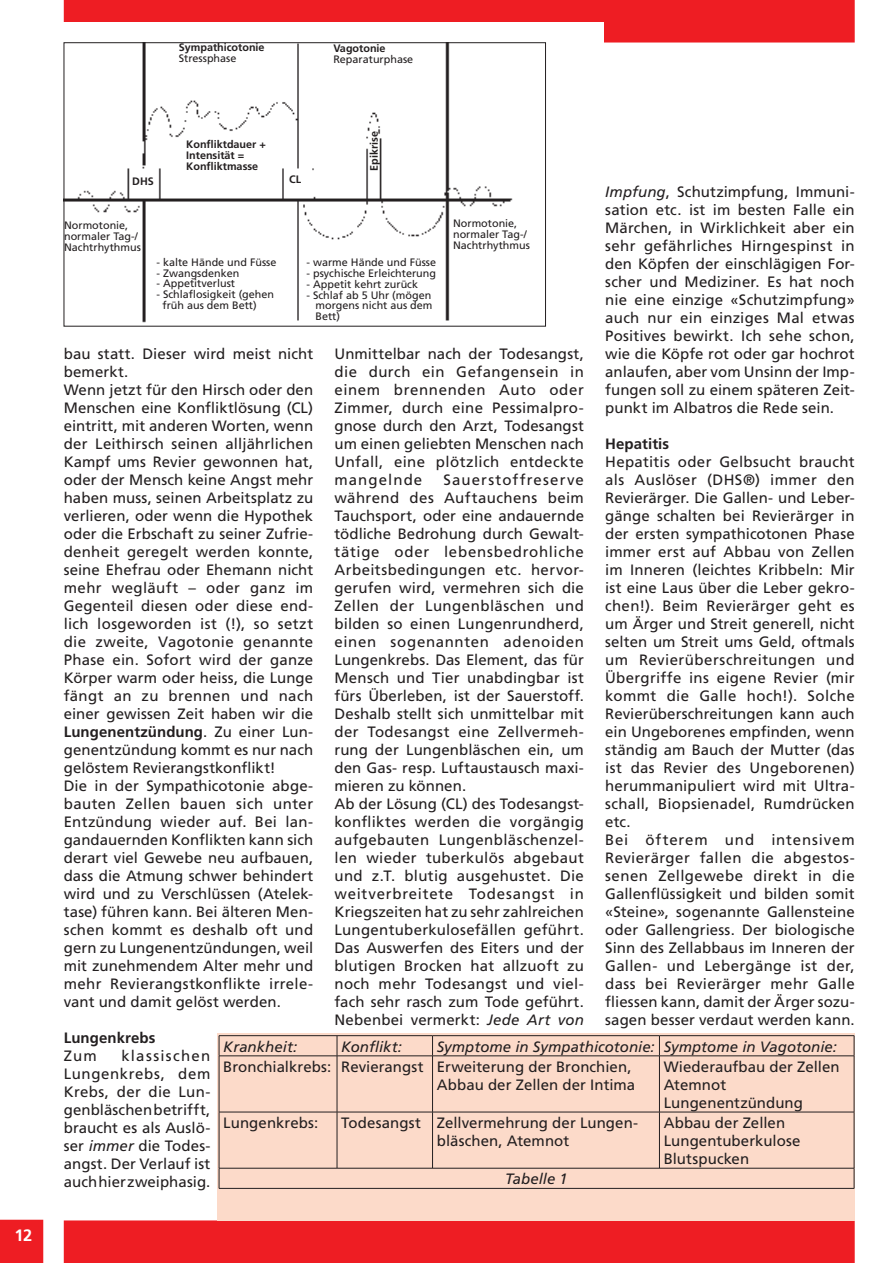
<style>
.page{position:relative;width:893px;height:1263px;background:#fff}
.page>*{position:absolute;margin:0;border:0;box-sizing:border-box;transform-origin:0 0}
.t1{font:700 16.5px "Frutiger";color:#fff}
.t2{font:15px/18px "Frutiger";letter-spacing:.01em;color:#231f20}
.t3{font:italic 15px "Frutiger";color:#231f20}
.t4{font:700 15px "Frutiger";letter-spacing:.005em;color:#231f20}
.t5{font:10.8px/10.8px "Frutiger";color:#231f20}
.t6{font:700 10.8px/10.8px "Frutiger";color:#231f20}
.s1{font-style:italic}
.s2{font-weight:700}
</style>
<div class="page">
<div style="left:0;top:1220px;width:43px;height:43px;background:#ee1d23"></div>
<div style="left:64px;top:0;width:791px;height:43px;background:#ee1d23"></div>
<div style="left:64px;top:1220px;width:791px;height:43px;background:#ee1d23"></div>
<div style="left:51px;top:23px;width:553px;height:25px;background:#fff"></div>
<div style="left:217px;top:1033px;width:638px;height:187px;background:#fcdac9"></div>
<hr style="left:219px;top:1035px;width:118px;height:1px;background:#231f20">
<svg style="left:219px;top:1036px;width:1px;height:19px"></svg>
<hr style="left:337px;top:1035px;width:96px;height:1px;background:#231f20">
<svg style="left:337px;top:1036px;width:1px;height:19px"></svg>
<hr style="left:433px;top:1035px;width:226px;height:1px;background:#231f20">
<svg style="left:432px;top:1036px;width:1px;height:19px"></svg>
<hr style="left:659px;top:1035px;width:195px;height:1px;background:#231f20">
<svg style="left:659px;top:1036px;width:1px;height:19px"></svg>
<svg style="left:854px;top:1036px;width:1px;height:20px"></svg>
<hr style="left:219px;top:1055px;width:118px;height:1px;background:#231f20">
<hr style="left:219px;top:1056px;width:1px;height:56px;background:#231f20">
<hr style="left:337px;top:1055px;width:96px;height:1px;background:#231f20">
<hr style="left:337px;top:1056px;width:1px;height:56px;background:#231f20">
<hr style="left:433px;top:1055px;width:226px;height:1px;background:#231f20">
<hr style="left:432px;top:1056px;width:1px;height:56px;background:#231f20">
<hr style="left:659px;top:1055px;width:195px;height:1px;background:#231f20">
<hr style="left:659px;top:1056px;width:1px;height:56px;background:#231f20">
<hr style="left:854px;top:1056px;width:1px;height:56px;background:#231f20">
<hr style="left:219px;top:1112px;width:118px;height:1px;background:#231f20">
<hr style="left:219px;top:1112px;width:1px;height:56px;background:#231f20">
<hr style="left:337px;top:1112px;width:96px;height:1px;background:#231f20">
<hr style="left:337px;top:1112px;width:1px;height:56px;background:#231f20">
<hr style="left:433px;top:1112px;width:226px;height:1px;background:#231f20">
<hr style="left:432px;top:1112px;width:1px;height:56px;background:#231f20">
<hr style="left:659px;top:1112px;width:195px;height:1px;background:#231f20">
<hr style="left:659px;top:1112px;width:1px;height:56px;background:#231f20">
<hr style="left:854px;top:1112px;width:1px;height:56px;background:#231f20">
<hr style="left:219px;top:1168px;width:118px;height:1px;background:#231f20">
<svg style="left:219px;top:1168px;width:1px;height:20px"></svg>
<hr style="left:337px;top:1168px;width:517px;height:1px;background:#231f20">
<svg style="left:854px;top:1168px;width:1px;height:20px"></svg>
<hr style="left:219px;top:1188px;width:635px;height:1px;background:#231f20">
<img style="left:66px;top:45px;width:447px;height:278px">
<p class="t1" style="left:14px;top:1225px;width:18px">12</p>
<p class="t6" style="left:179px;top:42px;width:87px">Sympathicotonie</p>
<p class="t5" style="left:179px;top:53px;width:59px">Stressphase</p>
<p class="t6" style="left:186px;top:139px;width:81px">Konfliktdauer +<br>Intensität =<br>Konfliktmasse</p>
<p class="t6" style="left:333px;top:43px;width:54px">Vagotonie</p>
<p class="t5" style="left:333px;top:54px;width:81px">Reparaturphase</p>
<p class="t6" style="left:369px;top:171px;width:41px;rotate:-90deg">Epikrise</p>
<p class="t6" style="left:132px;top:175px;width:23px">DHS</p>
<p class="t6" style="left:289px;top:174px;width:13px">CL</p>
<p class="t2" style="left:605px;top:182px;width:251px;text-align:justify"><span class="s1">Impfung</span>, Schutzimpfung, Immuni&shy;sation etc. ist im besten Falle ein Märchen, in Wirklichkeit aber ein sehr gefährliches Hirngespinst in den Köpfen der einschlägigen For&shy;scher und Mediziner. Es hat noch nie eine einzige «Schutzimpfung» auch nur ein einziges Mal etwas Positives bewirkt. Ich sehe schon, wie die Köpfe rot oder gar hochrot anlaufen, aber vom Unsinn der Imp&shy;fungen soll zu einem späteren Zeit&shy;punkt im Albatros die Rede sein.</p>
<p class="t4" style="left:605px;top:435px;width:66px">Hepatitis</p>
<p class="t2" style="left:605px;top:452px;width:251px">Hepatitis oder Gelbsucht braucht als Auslöser (DHS®) immer den<br>Revierärger. Die Gallen- und Leber&shy;gänge schalten bei Revierärger in der ersten sympathicotonen Phase immer erst auf Abbau von Zellen im Inneren (leichtes Kribbeln: Mir ist eine Laus über die Leber gekro&shy;chen!). Beim Revierärger geht es um Ärger und Streit generell, nicht selten um Streit ums Geld, oftmals um Revierüberschreitungen und<br>Übergriffe ins eigene Revier (mir kommt die Galle hoch!). Solche<br>Revierüberschreitungen kann auch ein Ungeborenes empfinden, wenn ständig am Bauch der Mutter (das ist das Revier des Ungeborenen) herummanipuliert wird mit Ultra&shy;schall, Biopsienadel, Rumdrücken etc.<br>Bei öfterem und intensivem<br>Revierärger fallen die abgestos&shy;senen Zellgewebe direkt in die<br>Gallenflüssigkeit und bilden somit «Steine», sogenannte Gallensteine oder Gallengriess. Der biologische<br>Sinn des Zellabbaus im Inneren der<br>Gallen- und Lebergänge ist der, dass bei Revierärger mehr Galle fliessen kann, damit der Ärger sozu&shy;sagen besser verdaut werden kann.</p>
<p class="t5" style="left:453px;top:218px;width:78px">Normotonie, normaler Tag-/<br>Nachtrhythmus</p>
<p class="t5" style="left:64px;top:220px;width:78px">Normotonie, normaler Tag-/<br>Nachtrhythmus</p>
<p class="t5" style="left:156px;top:256px;width:122px">- kalte Hände und Füsse</p>
<p class="t5" style="left:156px;top:267px;width:84px">- Zwangsdenken</p>
<p class="t5" style="left:156px;top:278px;width:80px">- Appetitverlust</p>
<p class="t5" style="left:162px;top:289px;width:113px;text-indent:-6px">- Schlaflosigkeit (gehen früh aus dem Bett)</p>
<p class="t5" style="left:306px;top:257px;width:131px">- warme Hände und Füsse</p>
<p class="t5" style="left:306px;top:268px;width:131px">- psychische Erleichterung</p>
<p class="t5" style="left:306px;top:278px;width:113px">- Appetit kehrt zurück</p>
<p class="t5" style="left:315px;top:289px;width:119px;text-align:justify;text-indent:-9px">- Schlaf ab 5 Uhr (mögen morgens nicht aus dem Bett)</p>
<p class="t2" style="left:64px;top:344px;width:251px">bau statt. Dieser wird meist nicht bemerkt.<br>Wenn jetzt für den Hirsch oder den<br>Menschen eine Konfliktlösung (CL) eintritt, mit anderen Worten, wenn der Leithirsch seinen alljährlichen<br>Kampf ums Revier gewonnen hat, oder der Mensch keine Angst mehr haben muss, seinen Arbeitsplatz zu verlieren, oder wenn die Hypothek oder die Erbschaft zu seiner Zufrie&shy;denheit geregelt werden konnte, seine Ehefrau oder Ehemann nicht mehr wegläuft – oder ganz im<br>Gegenteil diesen oder diese end&shy;lich losgeworden ist (!), so setzt die zweite, Vagotonie genannte<br>Phase ein. Sofort wird der ganze<br>Körper warm oder heiss, die Lunge fängt an zu brennen und nach einer gewissen Zeit haben wir die<br><span class="s2">Lungenentzündung</span>. Zu einer Lun&shy;genentzündung kommt es nur nach gelöstem Revierangstkonflikt!<br>Die in der Sympathicotonie abge&shy;bauten Zellen bauen sich unter<br>Entzündung wieder auf. Bei lan&shy;gandauernden Konflikten kann sich derart viel Gewebe neu aufbauen, dass die Atmung schwer behindert wird und zu Verschlüssen (Atelek&shy;tase) führen kann. Bei älteren Men&shy;schen kommt es deshalb oft und gern zu Lungenentzündungen, weil mit zunehmendem Alter mehr und mehr Revierangstkonflikte irrele&shy;vant und damit gelöst werden.</p>
<p class="t4" style="left:64px;top:1029px;width:93px">Lungenkrebs</p>
<p class="t2" style="left:64px;top:1046px;width:35px">Zum</p>
<p class="t2" style="left:334px;top:344px;width:251px;text-align:justify">Unmittelbar nach der Todesangst, die durch ein Gefangensein in einem brennenden Auto oder Zimmer, durch eine Pessimalpro&shy;gnose durch den Arzt, Todesangst um einen geliebten Menschen nach Unfall, eine plötzlich entdeckte mangelnde</p>
<p class="t2" style="left:334px;top:470px;width:251px;text-indent:109px">Sauerstoffreserve während des Auftauchens beim<br>Tauchsport, oder eine andauernde tödliche Bedrohung durch Gewalt&shy;tätige oder lebensbedrohliche<br>Arbeitsbedingungen etc. hervor&shy;gerufen wird, vermehren sich die<br>Zellen der Lungenbläschen und bilden so einen Lungenrundherd, einen sogenannten adenoiden<br>Lungenkrebs. Das Element, das für<br>Mensch und Tier unabdingbar ist fürs Überleben, ist der Sauerstoff.<br>Deshalb stellt sich unmittelbar mit der Todesangst eine Zellvermeh&shy;rung der Lungenbläschen ein, um den Gas- resp. Luftaustausch maxi&shy;mieren zu können.<br>Ab der Lösung (CL) des Todesangst&shy;konfliktes werden die vorgängig aufgebauten Lungenbläschenzel&shy;len wieder tuberkulös abgebaut und z.T. blutig ausgehustet. Die weitverbreitete Todesangst in<br>Kriegszeiten hat zu sehr zahlreichen<br>Lungentuberkulosefällen geführt.<br>Das Auswerfen des Eiters und der blutigen Brocken hat allzuoft zu noch mehr Todesangst und viel&shy;fach sehr rasch zum Tode geführt.<br>Nebenbei vermerkt: <span class="s1">Jede Art von</span></p>
<p class="t3" style="left:223px;top:1038px;width:75px">Krankheit:</p>
<p class="t3" style="left:341px;top:1038px;width:62px">Konflikt:</p>
<p class="t3" style="left:437px;top:1038px;width:402px">Symptome in Sympathicotonie: Symptome in Vagotonie:</p>
<p class="t2" style="left:223px;top:1057px;width:413px;text-align:right">Bronchialkrebs: Revierangst Erweiterung der Bronchien,<br>Abbau der Zellen der Intima</p>
<p class="t2" style="left:664px;top:1057px;width:178px">Wiederaufbau der Zellen<br>Atemnot<br>Lungenentzündung</p>
<p class="t2" style="left:223px;top:1113px;width:96px">Lungenkrebs:</p>
<p class="t2" style="left:437px;top:1113px;width:203px;text-indent:-96px">Todesangst Zellvermehrung der Lungen&shy;bläschen, Atemnot</p>
<p class="t2" style="left:664px;top:1113px;width:138px">Abbau der Zellen<br>Lungentuberkulose<br>Blutspucken</p>
<p class="t3" style="left:505px;top:1170px;width:64px">Tabelle 1</p>
<p class="t2" style="left:64px;top:1046px;width:148px;text-align:justify;text-indent:58px">klassischen Lungenkrebs, dem Krebs, der die Lun&shy;genbläschen betrifft, braucht es als Auslö&shy;ser <span class="s1">immer</span> die Todes&shy;angst. Der Verlauf ist auch hier zweiphasig.</p>
</div>
